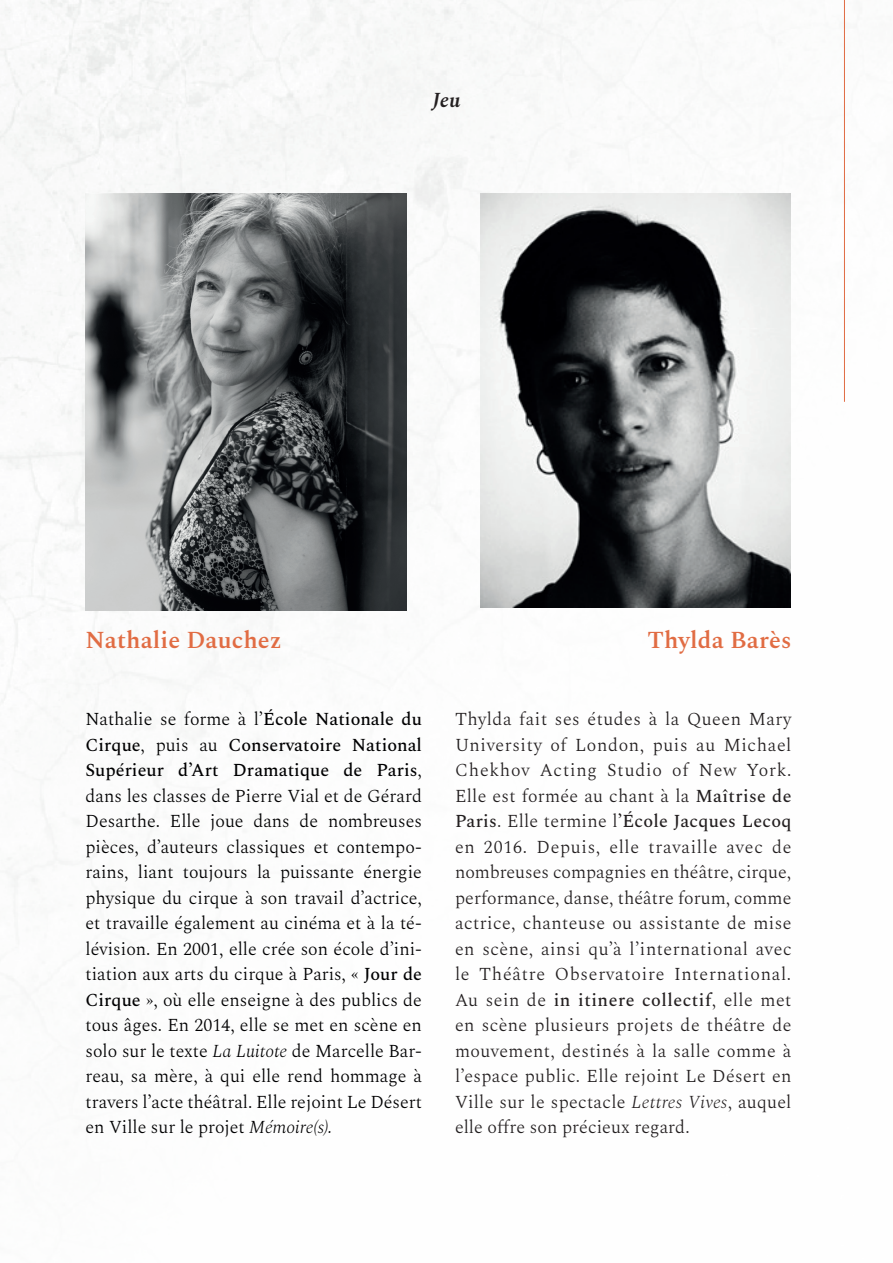
<style>
.page{position:relative;width:893px;height:1263px;background:#fff}
.page>*{position:absolute;margin:0;border:0;box-sizing:border-box;transform-origin:0 0}
.t1{font:600 24px "Spectral";letter-spacing:.005em;color:#e16c43}
.t2{font:italic 600 21px "Spectral";color:#231f20}
.t3{font:300 18px/25.5px "Spectral";color:#000001;text-align:justify}
.t4{font:300 18px/25.5px "Spectral";letter-spacing:.01em;color:#231f20;text-align:justify}
.s1{font-weight:500}
.s2{font-style:italic}
</style>
<div class="page">
<img style="left:0;top:0;width:844px;height:981px">
<hr style="left:844px;top:0;width:1px;height:402px;background:#e16c43">
<img style="left:86px;top:193px;width:321px;height:417px">
<img style="left:480px;top:193px;width:311px;height:415px">
<p class="t2" style="left:432px;top:85px;width:29px">Jeu</p>
<h1 class="t1" style="left:86px;top:623px;width:198px">Nathalie Dauchez</h1>
<h1 class="t1" style="left:647px;top:623px;width:145px">Thylda Barès</h1>
<p class="t3" style="left:86px;top:705px;width:338px">Nathalie se forme à l’<span class="s1">École Nationale du Cirque</span>, puis au <span class="s1">Conservatoire National Supérieur d’Art Dramatique de Paris</span>, dans les classes de Pierre Vial et de Gérard Desarthe. Elle joue dans de nombreuses pièces, d’auteurs classiques et contempo&shy;rains, liant toujours la puissante énergie physique du cirque à son travail d’actrice, et travaille également au cinéma et à la té&shy;lévision. En 2001, elle crée son école d’ini&shy;tiation aux arts du cirque à Paris, « <span class="s1">Jour de Cirque</span> », où elle enseigne à des publics de tous âges. En 2014, elle se met en scène en solo sur le texte <span class="s2">La Luitote</span> de Marcelle Bar&shy;reau, sa mère, à qui elle rend hommage à travers l’acte théâtral. Elle rejoint Le Désert en Ville sur le projet <span class="s2">Mémoire(s).</span></p>
<p class="t4" style="left:455px;top:705px;width:338px">Thylda fait ses études à la Queen Mary University of London, puis au Michael Chekhov Acting Studio of New York.<br>Elle est formée au chant à la <span class="s1">Maîtrise de Paris</span>. Elle termine l<span class="s1">’École Jacques Lecoq </span>en 2016. Depuis, elle travaille avec de nombreuses compagnies en théâtre, cirque, performance, danse, théâtre forum, comme actrice, chanteuse ou assistante de mise en scène, ainsi qu’à l’international avec le Théâtre Observatoire International.<br>Au sein de <span class="s1">in itinere collectif</span>, elle met en scène plusieurs projets de théâtre de mouvement, destinés à la salle comme à l’espace public. Elle rejoint Le Désert en Ville sur le spectacle <span class="s2">Lettres Vives</span>, auquel elle offre son précieux regard.</p>
</div>
